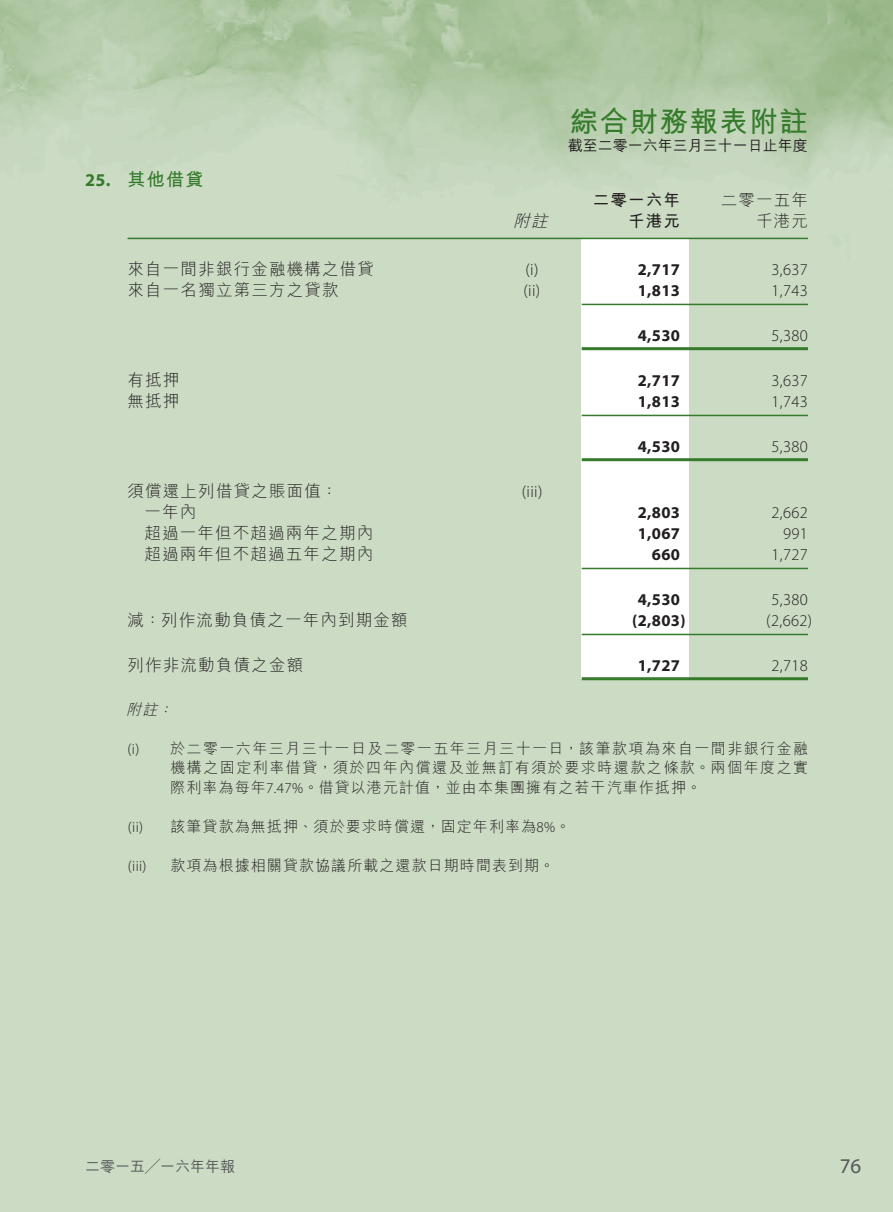
<style>
.page{position:relative;width:893px;height:1212px;background:#fff}
.page>*{position:absolute;margin:0;border:0;box-sizing:border-box;transform-origin:0 0}
.t1{font:700 28.5px "M Hei HK";letter-spacing:.05em;color:#357b2b}
.t2{font:21px "Myriad Pro";color:#57585a}
.t3{font:700 18px "M Hei HK";color:#357b2b}
.t4{font:700 18px "Myriad Pro";color:#357b2b}
.t5{font:300 16.5px "M Hei HK";letter-spacing:.07em;color:#231f20}
.t6{font:300 16.5px "Myriad Pro";letter-spacing:.02em;color:#231f20}
.t7{font:700 16.5px "Myriad Pro";letter-spacing:.02em;color:#231f20}
.t8{font:700 16.5px "M Hei HK";letter-spacing:.07em;color:#231f20}
.t9{font:italic 300 16.5px "M Hei HK";color:#231f20}
.t10{font:300 15px/19.5px "M Hei HK";letter-spacing:.095em;color:#231f20}
.t11{font:300 15px "M Hei HK";letter-spacing:.07em;color:#231f20}
.t12{font:500 15px "M Hei HK";color:#231f20}
.t13{font:300 15px "Myriad Pro";color:#231f20}
.t14{font:500 15px "M Hei HK";color:#57585a}
.t15{font:italic 300 15px "M Hei HK";color:#231f20}
.s1{font-family:"Myriad Pro"}
</style>
<div class="page">
<hr style="left:128px;top:238px;width:680px;height:1px;background:#357b2b">
<hr style="left:582px;top:304px;width:226px;height:1px;background:#357b2b">
<hr style="left:582px;top:347px;width:226px;height:3px;background:#357b2b">
<hr style="left:582px;top:415px;width:226px;height:1px;background:#357b2b">
<hr style="left:582px;top:458px;width:226px;height:3px;background:#357b2b">
<hr style="left:582px;top:568px;width:226px;height:1px;background:#357b2b">
<hr style="left:582px;top:634px;width:226px;height:1px;background:#357b2b">
<hr style="left:582px;top:677px;width:226px;height:3px;background:#357b2b">
<p class="t4" style="left:85px;top:168px;width:27px">25.</p>
<h1 class="t1" style="left:570px;top:101px;width:239px">綜合財務報表附註</h1>
<p class="t12" style="left:568px;top:135px;width:241px">截至二零一六年三月三十一日止年度</p>
<p class="t3" style="left:128px;top:166px;width:77px">其他借貸</p>
<p class="t8" style="left:593px;top:188px;width:89px">二零一六年</p>
<p class="t5" style="left:721px;top:188px;width:89px">二零一五年</p>
<p class="t9" style="left:513px;top:209px;width:42px">附註</p>
<p class="t8" style="left:628px;top:209px;width:53px">千港元</p>
<p class="t5" style="left:756px;top:209px;width:53px">千港元</p>
<p class="t5" style="left:128px;top:257px;width:248px">來自一間非銀行金融機構之借貸</p>
<p class="t6" style="left:525px;top:259px;width:14px">(i(</p>
<p class="t7" style="left:638px;top:258px;width:44px">2,717</p>
<p class="t6" style="left:771px;top:259px;width:38px">3,637</p>
<p class="t5" style="left:128px;top:278px;width:213px">來自一名獨立第三方之貸款</p>
<p class="t6" style="left:524px;top:280px;width:18px">(i i(</p>
<p class="t7" style="left:638px;top:279px;width:44px">1,813</p>
<p class="t6" style="left:771px;top:280px;width:38px">1,743</p>
<p class="t7" style="left:638px;top:324px;width:44px">4,530</p>
<p class="t6" style="left:771px;top:325px;width:38px">5,380</p>
<p class="t5" style="left:128px;top:368px;width:53px">有抵押</p>
<p class="t7" style="left:638px;top:369px;width:44px">2,717</p>
<p class="t6" style="left:771px;top:370px;width:38px">3,637</p>
<p class="t5" style="left:128px;top:389px;width:53px">無抵押</p>
<p class="t7" style="left:638px;top:390px;width:44px">1,813</p>
<p class="t6" style="left:771px;top:391px;width:38px">1,743</p>
<p class="t7" style="left:638px;top:435px;width:44px">4,530</p>
<p class="t6" style="left:771px;top:436px;width:38px">5,380</p>
<p class="t5" style="left:128px;top:479px;width:212px">須償還上列借貸之賬面值：</p>
<p class="t6" style="left:522px;top:481px;width:22px">(iii(</p>
<p class="t5" style="left:144px;top:500px;width:53px">一年內</p>
<p class="t7" style="left:638px;top:501px;width:44px">2,803</p>
<p class="t6" style="left:771px;top:502px;width:38px">2,662</p>
<p class="t5" style="left:144px;top:521px;width:230px">超過一年但不超過兩年之期內</p>
<p class="t7" style="left:638px;top:523px;width:44px">1,067</p>
<p class="t6" style="left:783px;top:523px;width:26px">991</p>
<p class="t5" style="left:144px;top:542px;width:230px">超過兩年但不超過五年之期內</p>
<p class="t7" style="left:652px;top:544px;width:30px">660</p>
<p class="t6" style="left:771px;top:544px;width:38px">1,727</p>
<p class="t7" style="left:638px;top:588px;width:44px">4,530</p>
<p class="t6" style="left:771px;top:589px;width:38px">5,380</p>
<p class="t5" style="left:128px;top:608px;width:282px">減：列作流動負債之一年內到期金額</p>
<p class="t7" style="left:632px;top:609px;width:55px">)2,803(</p>
<p class="t6" style="left:766px;top:610px;width:48px">)2,662(</p>
<p class="t5" style="left:128px;top:653px;width:177px">列作非流動負債之金額</p>
<p class="t15" style="left:157px;top:698px;width:22px">：</p>
<p class="t15" style="left:126px;top:698px;width:38px">附註</p>
<p class="t7" style="left:638px;top:654px;width:44px">1,727</p>
<p class="t6" style="left:771px;top:655px;width:38px">2,718</p>
<p class="t13" style="left:128px;top:739px;width:13px">)i(</p>
<p class="t13" style="left:128px;top:817px;width:17px">)i i(</p>
<p class="t13" style="left:128px;top:856px;width:20px">(iii)</p>
<p class="t10" style="left:170px;top:738px;width:640px">於二零一六年三月三十一日及二零一五年三月三十一日，該筆款項為來自一間非銀行金融</p>
<p class="t10" style="left:170px;top:757px;width:639px">機構之固定利率借貸，須於四年內償還及並無訂有須於要求時還款之條款。兩個年度之實際利率為每年<span class="s1">7.47%</span>。借貸以港元計值，並由本集團擁有之若干汽車作抵押。</p>
<p class="t11" style="left:170px;top:815px;width:402px">該筆貸款為無抵押、須於要求時償還，固定年利率為<span class="s1">8%</span>。</p>
<p class="t11" style="left:170px;top:854px;width:386px">款項為根據相關貸款協議所載之還款日期時間表到期。</p>
<p class="t14" style="left:85px;top:1155px;width:151px">二零一五╱一六年年報</p>
<h2 class="t2" style="left:840px;top:1153px;width:23px">76</h2>
</div>
